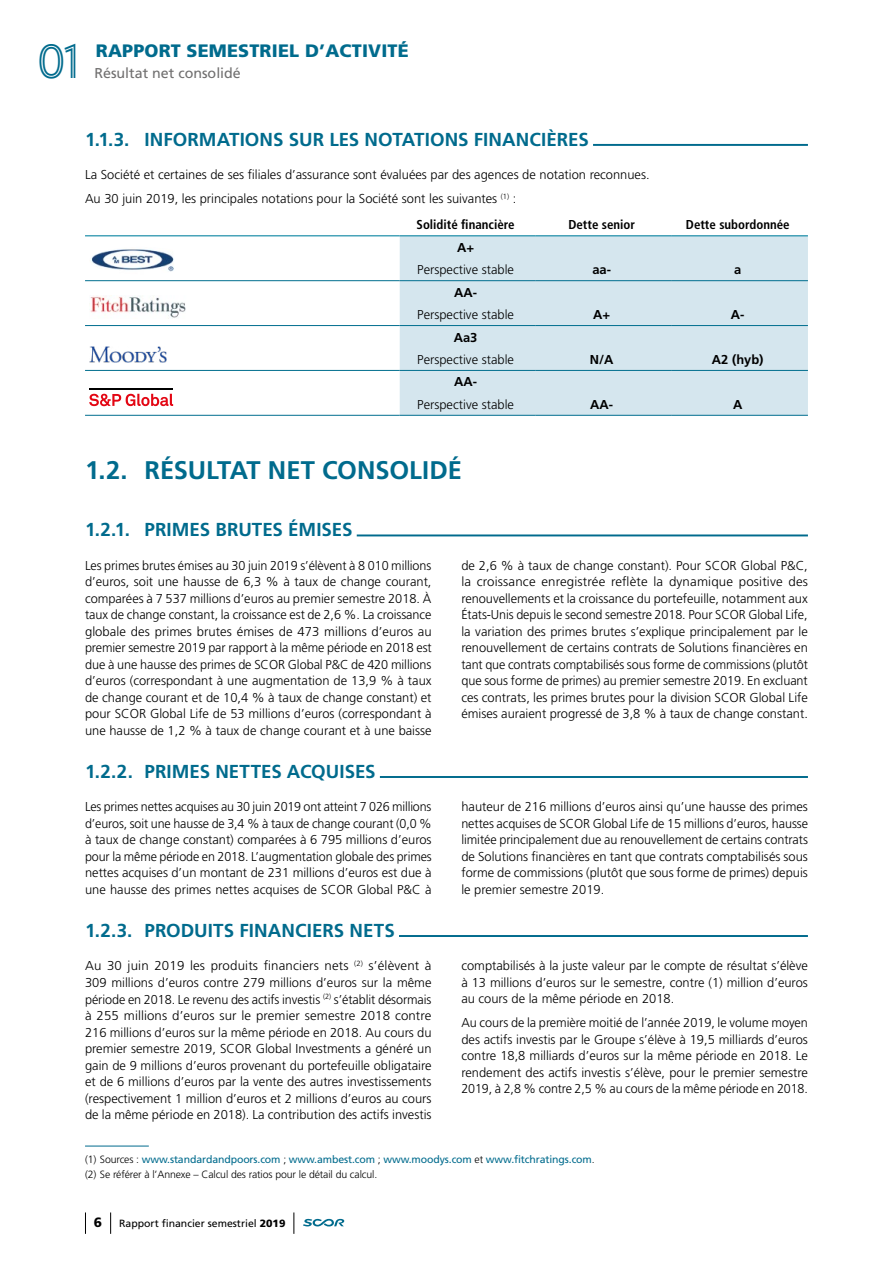
<style>
.page{position:relative;width:893px;height:1263px;background:#fff}
.page>*{position:absolute;margin:0;border:0;box-sizing:border-box;transform-origin:0 0}
.t1{font:49.5px "AW Conqueror Inline";color:#006b8d}
.t2{font:700 25.5px "Frutiger LT Std";letter-spacing:-.005em;color:#006b8d}
.t3{font:700 18.75px "Frutiger LT Std";color:#006b8d}
.t4{font:900 18px "Frutiger LT Std";color:#006b8d}
.t5{font:14.25px "Frutiger LT Std";color:#706f6f}
.t6{font:900 13.5px "Frutiger LT Std";color:#000}
.t7{font:300 12.9px/16.5px "Frutiger LT Std";color:#000;text-align:justify}
.t8{font:700 condensed 12.9px "Frutiger LT Std";color:#000}
.t9{font:700 12.9px "Frutiger LT Std";color:#000}
.t10{font:300 10.5px/14.9px "Frutiger LT Std";letter-spacing:-.01em;color:#000}
.t11{font:10.5px "Frutiger LT Std";color:#000}
.s1{font-weight:400;color:#006b8d}
.s2{font-weight:900}
</style>
<div class="page">
<svg style="left:85px;top:1212px;width:1px;height:22px"></svg>
<svg style="left:110px;top:1212px;width:1px;height:22px"></svg>
<svg style="left:294px;top:1212px;width:1px;height:22px"></svg>
<svg style="left:303px;top:1218px;width:41px;height:8px"></svg>
<hr style="left:145px;top:144px;width:663px;height:2px;background:#006b8d">
<div style="left:85px;top:137px;width:508px;height:12px;background:#fff"></div>
<hr style="left:145px;top:534px;width:663px;height:2px;background:#006b8d">
<div style="left:85px;top:528px;width:272px;height:12px;background:#fff"></div>
<div style="left:400px;top:236px;width:408px;height:179px;background:#d5e6ee"></div>
<hr style="left:85px;top:280px;width:315px;height:1px;background:#006e8e">
<hr style="left:400px;top:280px;width:136px;height:1px;background:#006e8e">
<hr style="left:536px;top:280px;width:136px;height:1px;background:#006e8e">
<hr style="left:672px;top:280px;width:136px;height:1px;background:#006e8e">
<hr style="left:85px;top:325px;width:315px;height:1px;background:#006e8e">
<hr style="left:400px;top:325px;width:136px;height:1px;background:#006e8e">
<hr style="left:536px;top:325px;width:136px;height:1px;background:#006e8e">
<hr style="left:672px;top:325px;width:136px;height:1px;background:#006e8e">
<hr style="left:400px;top:370px;width:136px;height:1px;background:#006e8e">
<hr style="left:85px;top:370px;width:315px;height:1px;background:#006e8e">
<hr style="left:536px;top:370px;width:136px;height:1px;background:#006e8e">
<hr style="left:672px;top:370px;width:136px;height:1px;background:#006e8e">
<hr style="left:85px;top:235px;width:315px;height:1px;background:#0b85a2">
<hr style="left:400px;top:235px;width:136px;height:1px;background:#0b85a2">
<hr style="left:536px;top:235px;width:136px;height:1px;background:#0b85a2">
<hr style="left:672px;top:235px;width:136px;height:1px;background:#0b85a2">
<hr style="left:85px;top:415px;width:315px;height:1px;background:#006e8e">
<hr style="left:536px;top:415px;width:136px;height:1px;background:#006e8e">
<hr style="left:672px;top:415px;width:136px;height:1px;background:#006e8e">
<hr style="left:400px;top:415px;width:136px;height:1px;background:#006e8e">
<img style="left:91px;top:249px;width:83px;height:23px">
<img style="left:90px;top:296px;width:96px;height:23px">
<img style="left:89px;top:346px;width:77px;height:17px">
<svg style="left:89px;top:394px;width:84px;height:12px"></svg>
<hr style="left:89px;top:388px;width:84px;height:2px;background:#000">
<hr style="left:85px;top:1146px;width:64px;height:1px;background:#006b8d">
<hr style="left:145px;top:776px;width:663px;height:2px;background:#006b8d">
<div style="left:85px;top:769px;width:295px;height:12px;background:#fff"></div>
<hr style="left:145px;top:935px;width:663px;height:2px;background:#006b8d">
<div style="left:85px;top:928px;width:314px;height:12px;background:#fff"></div>
<h1 class="t1" style="left:37px;top:38px;width:45px">01</h1>
<h3 class="t4" style="left:96px;top:40px;width:26px">RAPPORT</h3>
<h3 class="t4" style="left:187px;top:40px;width:13px">SEMESTRIEL</h3>
<h3 class="t4" style="left:305px;top:40px;width:32px">D’ACTIVITÉ</h3>
<p class="t5" style="left:94px;top:65px;width:148px">Résultat net consolidé</p>
<h3 class="t3" style="left:85px;top:128px;width:505px">1.1.3. INFORMATIONS SUR LES NOTATIONS FINANCIÈRES</h3>
<p class="t7" style="left:85px;top:163px;width:566px;line-height:23.7px">La Société et certaines de ses filiales d’assurance sont évaluées par des agences de notation reconnues.<br>Au 30 juin 2019, les principales notations pour la Société sont les suivantes <sup>(1)</sup> :</p>
<p class="t8" style="left:417px;top:217px;width:100px">Solidité financière</p>
<p class="t8" style="left:568px;top:217px;width:68px">Dette senior</p>
<p class="t8" style="left:686px;top:217px;width:105px">Dette subordonnée</p>
<p class="t9" style="left:457px;top:240px;width:19px">A+</p>
<p class="t7" style="left:417px;top:262px;width:98px">Perspective stable</p>
<p class="t9" style="left:592px;top:262px;width:20px">aa-</p>
<p class="t9" style="left:734px;top:262px;width:9px">a</p>
<p class="t9" style="left:454px;top:285px;width:24px">AA-</p>
<p class="t7" style="left:417px;top:307px;width:98px">Perspective stable</p>
<p class="t9" style="left:593px;top:307px;width:19px">A+</p>
<p class="t9" style="left:731px;top:307px;width:15px">A-</p>
<p class="t9" style="left:454px;top:330px;width:25px">Aa3</p>
<p class="t7" style="left:417px;top:351px;width:98px">Perspective stable</p>
<p class="t9" style="left:590px;top:352px;width:25px">N/A</p>
<p class="t9" style="left:712px;top:352px;width:53px">A2 (hyb)</p>
<p class="t9" style="left:454px;top:374px;width:24px">AA-</p>
<p class="t7" style="left:417px;top:396px;width:98px">Perspective stable</p>
<p class="t9" style="left:590px;top:397px;width:24px">AA-</p>
<p class="t9" style="left:733px;top:397px;width:11px">A</p>
<h2 class="t2" style="left:85px;top:456px;width:378px">1.2. RÉSULTAT NET CONSOLIDÉ</h2>
<h3 class="t3" style="left:85px;top:519px;width:269px">1.2.1. PRIMES BRUTES ÉMISES</h3>
<p class="t7" style="left:85px;top:557px;width:348px">Les primes brutes émises au 30 juin 2019 s’élèvent à 8 010 millions d’euros, soit une hausse de 6,3 % à taux de change courant, comparées à 7 537 millions d’euros au premier semestre 2018. À taux de change constant, la croissance est de 2,6 %. La croissance globale des primes brutes émises de 473 millions d’euros au premier semestre 2019 par rapport à la même période en 2018 est due à une hausse des primes de SCOR Global P&amp;C de 420 millions d’euros (correspondant à une augmentation de 13,9 % à taux de change courant et de 10,4 % à taux de change constant) et pour SCOR Global Life de 53 millions d’euros (correspondant à une hausse de 1,2 % à taux de change courant et à une baisse</p>
<p class="t7" style="left:461px;top:557px;width:348px">de 2,6 % à taux de change constant). Pour SCOR Global P&amp;C, la croissance enregistrée reflète la dynamique positive des renouvellements et la croissance du portefeuille, notamment aux États-Unis depuis le second semestre 2018. Pour SCOR Global Life, la variation des primes brutes s’explique principalement par le renouvellement de certains contrats de Solutions financières en tant que contrats comptabilisés sous forme de commissions (plutôt que sous forme de primes) au premier semestre 2019. En excluant ces contrats, les primes brutes pour la division SCOR Global Life émises auraient progressé de 3,8 % à taux de change constant.</p>
<h3 class="t3" style="left:85px;top:760px;width:292px">1.2.2. PRIMES NETTES ACQUISES</h3>
<p class="t7" style="left:85px;top:799px;width:348px">Les primes nettes acquises au 30 juin 2019 ont atteint 7 026 millions d’euros, soit une hausse de 3,4 % à taux de change courant (0,0 % à taux de change constant) comparées à 6 795 millions d’euros pour la même période en 2018. L’augmentation globale des primes nettes acquises d’un montant de 231 millions d’euros est due à une hausse des primes nettes acquises de SCOR Global P&amp;C à</p>
<p class="t7" style="left:461px;top:799px;width:348px">hauteur de 216 millions d’euros ainsi qu’une hausse des primes nettes acquises de SCOR Global Life de 15 millions d’euros, hausse limitée principalement due au renouvellement de certains contrats de Solutions financières en tant que contrats comptabilisés sous forme de commissions (plutôt que sous forme de primes) depuis le premier semestre 2019.</p>
<h3 class="t3" style="left:85px;top:919px;width:311px">1.2.3. PRODUITS FINANCIERS NETS</h3>
<p class="t7" style="left:85px;top:958px;width:348px">Au 30 juin 2019 les produits financiers nets <sup>(2)</sup> s’élèvent à 309 millions d’euros contre 279 millions d’euros sur la même période en 2018. Le revenu des actifs investis <sup>(2)</sup> s’établit désormais à 255 millions d’euros sur le premier semestre 2018 contre 216 millions d’euros sur la même période en 2018. Au cours du premier semestre 2019, SCOR Global Investments a généré un gain de 9 millions d’euros provenant du portefeuille obligataire et de 6 millions d’euros par la vente des autres investissements (respectivement 1 million d’euros et 2 millions d’euros au cours de la même période en 2018). La contribution des actifs investis</p>
<p class="t7" style="left:461px;top:958px;width:348px">comptabilisés à la juste valeur par le compte de résultat s’élève à 13 millions d’euros sur le semestre, contre (1) million d’euros au cours de la même période en 2018.</p>
<p class="t7" style="left:461px;top:1015px;width:348px">Au cours de la première moitié de l’année 2019, le volume moyen des actifs investis par le Groupe s’élève à 19,5 milliards d’euros contre 18,8 milliards d’euros sur la même période en 2018. Le rendement des actifs investis s’élève, pour le premier semestre 2019, à 2,8 % contre 2,5 % au cours de la même période en 2018.</p>
<p class="t10" style="left:85px;top:1152px;width:511px">(1) Sources : <span class="s1">www.standardandpoors.com</span> ; <span class="s1">www.ambest.com</span> ; <span class="s1">www.moodys.com</span> et <span class="s1">www.fitchratings.com</span>. (2) Se référer à l’Annexe – Calcul des ratios pour le détail du calcul.</p>
<p class="t6" style="left:94px;top:1214px;width:10px">6</p>
<p class="t11" style="left:119px;top:1217px;width:168px">Rapport financier semestriel <span class="s2">2019</span></p>
</div>
